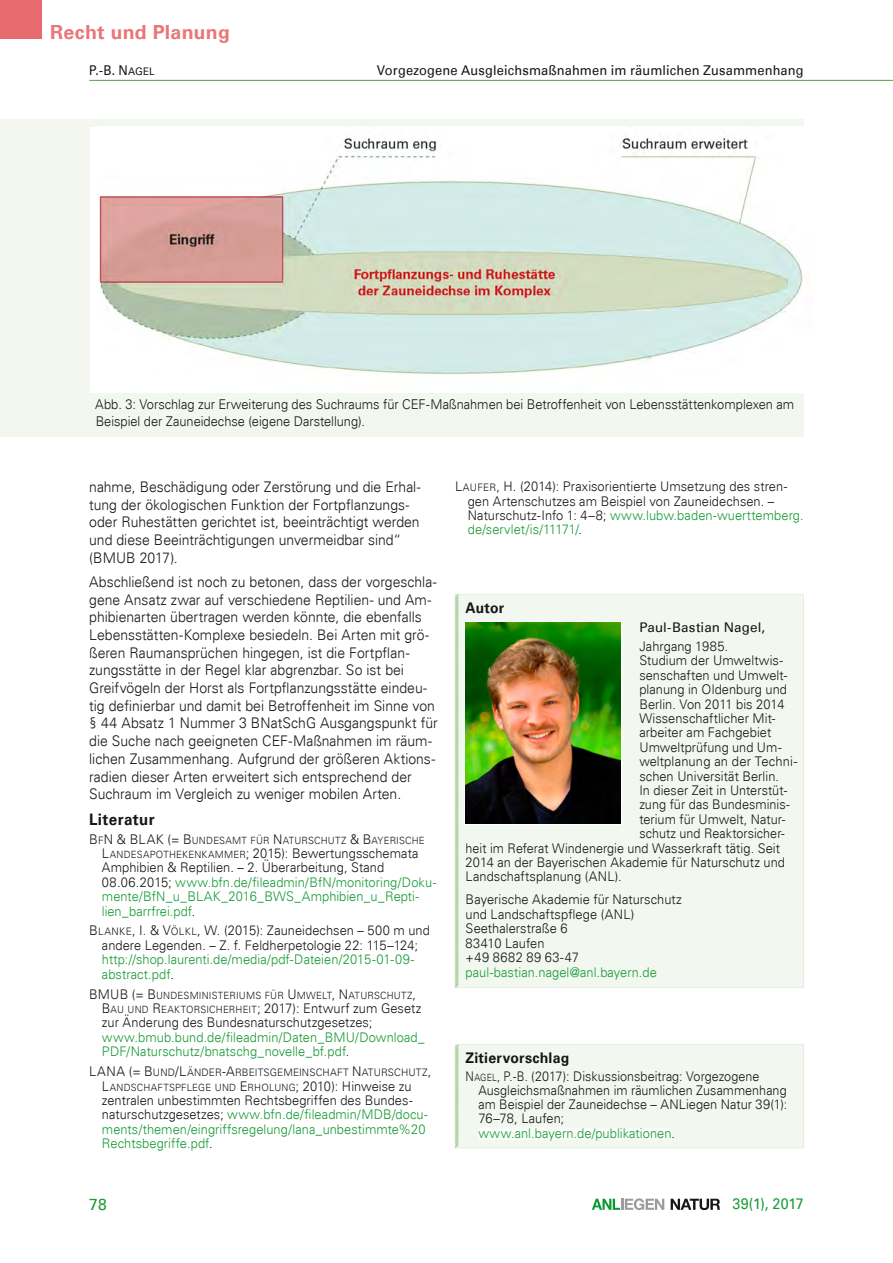
<style>
.page{position:relative;width:893px;height:1263px;background:#fff}
.page>*{position:absolute;margin:0;border:0;box-sizing:border-box;transform-origin:0 0}
.t1{font:700 19.5px "Univers";letter-spacing:.015em;color:#e97678}
.t2{font:700 15.9px "Univers";letter-spacing:.02em;color:#181716;scale:.96 1}
.t3{font:15.75px "Univers";color:#179b35}
.t4{font:15px "Univers";letter-spacing:-.005em;color:#179b35;scale:.95 1}
.p_-__P1__Fließtext_2{font:300 14.7px/17.7px "Univers";color:#181716;scale:.95 1}
.H8__Kol_Titel_4{font:700 14.7px "Univers";letter-spacing:.015em;color:#181716;scale:.96 1}
.p_-__P5__Bildlegende{font:300 13.5px/16.2px "Univers";letter-spacing:-.005em;color:#181716;scale:.95 1}
.t5{font:13.5px "Univers";letter-spacing:.01em;color:#181716;scale:.95 1}
.t6{font:13.5px "Univers";color:#181716;scale:.9 1}
.p_-__P8__GliedLit{font:300 13.35px/14.4px "Univers";letter-spacing:.005em;color:#179b35;scale:.96 1}
.P7__Anschrift{font:300 13.35px/14.5px "Univers";letter-spacing:.005em;color:#181716;scale:.96 1}
.p_-__P8__GliedLit-2{font:300 13.35px/14.4px "Univers";letter-spacing:.005em;color:#181716}
.P8__GliedLit{font:300 13.35px/14.2px "Univers";color:#181716;scale:.94 1}
.P7__Anschrift-2{font:300 13.35px "Univers";letter-spacing:.005em;color:#181716;scale:.95 1}
.P7__Anschrift-3{font:300 13.35px "Univers";letter-spacing:.005em;color:#181716;scale:.94 1}
.P7__Anschrift-4{font:13.35px "Univers";letter-spacing:.01em;color:#181716}
.p_-__P8__GliedLit-3{font:300 10.35px "Univers";letter-spacing:.015em;color:#181716}
.p_-__P8__GliedLit-4{font:300 10.05px "Univers";letter-spacing:.02em;color:#181716;scale:.96 1}
.s1{font-size:10.5px}
.s2{font-size:13.35px}
.s3{font-size:10.35px}
.s4{color:#181716}
.s5{font-size:10.05px;color:#181716}
.s6{color:#179b35}
.s7{font-style:inherit}
.s8{font-size:10.05px}
</style>
<div class="page">
<hr style="left:89px;top:80px;width:804px;height:1px;background:#62ad57">
<div style="left:0;top:0;width:42px;height:39px;background:#e76a6f"></div>
<div style="left:89px;top:393px;width:715px;height:44px;background:#f2f7f0"></div>
<div style="left:89px;top:119px;width:715px;height:8px;background:#f2f7f0"></div>
<div style="left:455px;top:594px;width:349px;height:394px;background:#f2f7f0;border:1px solid #e6efe1"></div>
<div style="left:0;top:119px;width:90px;height:318px;background:#f3f7f0"></div>
<img style="left:99px;top:136px;width:704px;height:239px">
<svg style="left:455px;top:594px;width:168px;height:394px"></svg>
<img style="left:466px;top:623px;width:155px;height:201px">
<svg style="left:592px;top:1198px;width:72px;height:12px"></svg>
<svg style="left:671px;top:1199px;width:49px;height:11px"></svg>
<div style="left:455px;top:1044px;width:349px;height:104px;background:#f2f7f0;border:1px solid #e6efe1"></div>
<svg style="left:455px;top:1044px;width:4px;height:105px"></svg>
<div style="left:478px;top:1127px;width:193px;height:13px;background:#fafcf9"></div>
<h1 class="t1" style="left:50px;top:21px;width:181px">Recht und Planung</h1>
<p class="t6" style="left:89px;top:62px;width:74px">P.-B. N<span class="s1">agel</span></p>
<p class="t5" style="left:377px;top:62px;width:451px">Vorgezogene Ausgleichsmaßnahmen im räumlichen Zusammenhang</p>
<p class="p_-__P5__Bildlegende" style="left:95px;top:397px;width:737px">Abb. 3: Vorschlag zur Erweiterung des Suchraums für CEF-Maßnahmen bei Betroffenheit von Lebensstättenkomplexen am<br>Beispiel der Zauneidechse (eigene Darstellung).</p>
<p class="p_-__P1__Fließtext_2" style="left:89px;top:478px;width:351px">nahme, Beschädigung oder Zerstörung und die Erhal&shy;tung der ökologischen Funktion der Fortpflanzungs&shy;oder Ruhestätten gerichtet ist, beeinträchtigt werden und diese Beeinträchtigungen unvermeidbar sind“ (BMUB 2017).</p>
<p class="p_-__P1__Fließtext_2" style="left:89px;top:573px;width:369px">Abschließend ist noch zu betonen, dass der vorgeschla&shy;gene Ansatz zwar auf verschiedene Reptilien- und Am&shy;phibienarten übertragen werden könnte, die ebenfalls Lebensstätten-Komplexe besiedeln. Bei Arten mit grö&shy;ßeren Raumansprüchen hingegen, ist die Fortpflan&shy;zungsstätte in der Regel klar abgrenzbar. So ist bei Greifvögeln der Horst als Fortpflanzungsstätte eindeu&shy;tig definierbar und damit bei Betroffenheit im Sinne von § 44 Absatz 1 Nummer 3 BNatSchG Ausgangspunkt für die Suche nach geeigneten CEF-Maßnahmen im räum&shy;lichen Zusammenhang. Aufgrund der größeren Aktions&shy;radien dieser Arten erweitert sich entsprechend der Suchraum im Vergleich zu weniger mobilen Arten.</p>
<h3 class="t2" style="left:89px;top:810px;width:70px">Literatur</h3>
<p class="p_-__P8__GliedLit-4" style="left:89px;top:834px;width:351px"><span class="s2">B</span><span class="s3">F</span><span class="s2">N &amp; BLAK (=</span> <span class="s2">B</span>UNDESAMT FÜR <span class="s2">N</span>ATURSCHUTZ <span class="s2">&amp; B</span>AYERISCHE</p>
<p class="p_-__P8__GliedLit" style="left:102px;top:846px;width:350px"><span class="s4">L</span><span class="s5">ANDESAPOTHEKENKAMMER</span><span class="s4">; 2015): Bewertungsschemata Amphibien &amp; Reptilien. – 2. Überarbeitung, Stand 08.06.2015;</span> www.bfn.de/fileadmin/BfN/monitoring/Doku&shy;mente/BfN_u_BLAK_2016_BWS_Amphibien_u_Repti&shy;lien_barrfrei.pdf<span class="s4">.</span></p>
<p class="p_-__P8__GliedLit-2" style="left:102px;top:923px;width:329px;text-indent:-13px">B<span class="s3">LANKE</span>, I. &amp; V<span class="s3">ÖLKL</span>, W. (2015): Zauneidechsen – 500 m und andere Legenden. – Z. f. Feldherpetologie 22: 115–124; <span class="s6">http://shop.laurenti.de/media/pdf-Dateien/2015-01-09- abstract.pdf</span>.</p>
<p class="p_-__P8__GliedLit-4" style="left:89px;top:989px;width:342px"><span class="s2">BMUB (=</span> <span class="s2">B</span>UNDESMINISTERIUMS FÜR <span class="s2">U</span>MWELT<span class="s2">, N</span>ATURSCHUTZ<span class="s2">,</span></p>
<p class="p_-__P8__GliedLit" style="left:102px;top:1001px;width:338px"><span class="s4">B</span><span class="s5">AU UND</span> <span class="s4">R</span><span class="s5">EAKTORSICHERHEIT</span><span class="s4">; 2017): Entwurf zum Gesetz zur Änderung des Bundesnaturschutzgesetzes; </span>www.bmub.bund.de/fileadmin/Daten_BMU/Download_ PDF/Naturschutz/bnatschg_novelle_bf.pdf<span class="s4">.</span></p>
<p class="p_-__P8__GliedLit-3" style="left:89px;top:1066px;width:344px"><span class="s2">LANA (=</span> <span class="s2">B</span>UND<span class="s2">/L</span>ÄNDER<span class="s2">-A</span>RBEITSGEMEINSCHAFT <span class="s2">N</span>ATURSCHUTZ<span class="s2">,</span></p>
<p class="p_-__P8__GliedLit-4" style="left:102px;top:1081px;width:324px"><span class="s2">L</span>ANDSCHAFTSPFLEGE UND <span class="s2">E</span>RHOLUNG<span class="s2">; 2010): Hinweise zu</span></p>
<p class="p_-__P8__GliedLit" style="left:102px;top:1093px;width:341px"><span class="s4">zentralen unbestimmten Rechtsbegriffen des Bundes&shy;naturschutzgesetzes;</span> www.bfn.de/fileadmin/MDB/docu&shy;ments/themen/eingriffsregelung/lana_unbestimmte%20<br>Rechtsbegriffe.pdf<span class="s4">.</span></p>
<p class="p_-__P8__GliedLit-2" style="left:468px;top:479px;width:337px;text-indent:-13px">L<span class="s3">AUFER</span>, H. (2014): Praxisorientierte Umsetzung des stren&shy;gen Artenschutzes am Beispiel von Zauneidechsen. – Naturschutz-Info 1: 4–8; <span class="s6">www.lubw.baden-wuerttemberg. de/servlet/is/11171/</span>.</p>
<p class="H8__Kol_Titel_4" style="left:466px;top:599px;width:42px">Autor</p>
<p class="P7__Anschrift-4" style="left:639px;top:620px;width:127px">Paul-Bastian Nagel,</p>
<p class="P7__Anschrift" style="left:639px;top:639px;width:94px">Jahrgang 1985.</p>
<p class="P7__Anschrift" style="left:639px;top:653px;width:151px">Studium der Umweltwis-</p>
<p class="P7__Anschrift" style="left:639px;top:668px;width:156px">senschaften und Umwelt-</p>
<p class="P7__Anschrift" style="left:639px;top:682px;width:155px">planung in Oldenburg und</p>
<p class="P7__Anschrift" style="left:639px;top:696px;width:153px">Berlin. Von 2011 bis 2014</p>
<p class="P7__Anschrift" style="left:639px;top:711px;width:143px">Wissenschaftlicher Mit-</p>
<p class="P7__Anschrift" style="left:639px;top:725px;width:139px">arbeiter am Fachgebiet</p>
<p class="P7__Anschrift" style="left:639px;top:740px;width:150px">Umweltprüfung und Um-</p>
<p class="P7__Anschrift-2" style="left:639px;top:753px;width:168px">weltplanung an der Techni-</p>
<p class="P7__Anschrift" style="left:639px;top:768px;width:147px">schen Universität Berlin.</p>
<p class="P7__Anschrift-2" style="left:639px;top:782px;width:157px">In dieser Zeit in Unterstüt-</p>
<p class="P7__Anschrift-2" style="left:639px;top:797px;width:160px">zung für das Bundesminis-</p>
<p class="P7__Anschrift-2" style="left:639px;top:811px;width:155px">terium für Umwelt, Natur-</p>
<p class="P7__Anschrift-3" style="left:639px;top:825px;width:156px">schutz und Reaktorsicher-</p>
<p class="P7__Anschrift-3" style="left:466px;top:840px;width:336px">heit im Referat Windenergie und Wasserkraft tätig. Seit</p>
<p class="P7__Anschrift" style="left:466px;top:855px;width:334px">2014 an der Bayerischen Akademie für Naturschutz und</p>
<p class="P7__Anschrift" style="left:466px;top:869px;width:164px">Landschaftsplanung (ANL).</p>
<p class="P7__Anschrift" style="left:466px;top:892px;width:227px">Bayerische Akademie für Naturschutz und Landschaftspflege (ANL)<br>Seethalerstraße 6<br>83410 Laufen<br>+49 8682 89 63-47 <span class="s6">paul-bastian.nagel@anl.bayern.de</span></p>
<p class="H8__Kol_Titel_4" style="left:466px;top:1049px;width:110px">Zitiervorschlag</p>
<p class="P8__GliedLit" style="left:478px;top:1069px;width:330px;text-indent:-13px"><span class="s7">N</span><span class="s8">AGEL</span><span class="s7">, P.-B.</span> (2017): Diskussionsbeitrag: Vorgezogene Ausgleichsmaßnahmen im räumlichen Zusammenhang am Beispiel der Zauneidechse – ANLiegen Natur 39(1):<br>76–78, Laufen;<br><span class="s6">www.anl.bayern.de/publikationen</span>.</p>
<p class="t3" style="left:89px;top:1194px;width:19px">78</p>
<p class="t4" style="left:732px;top:1195px;width:76px">39(1), 2017</p>
</div>
